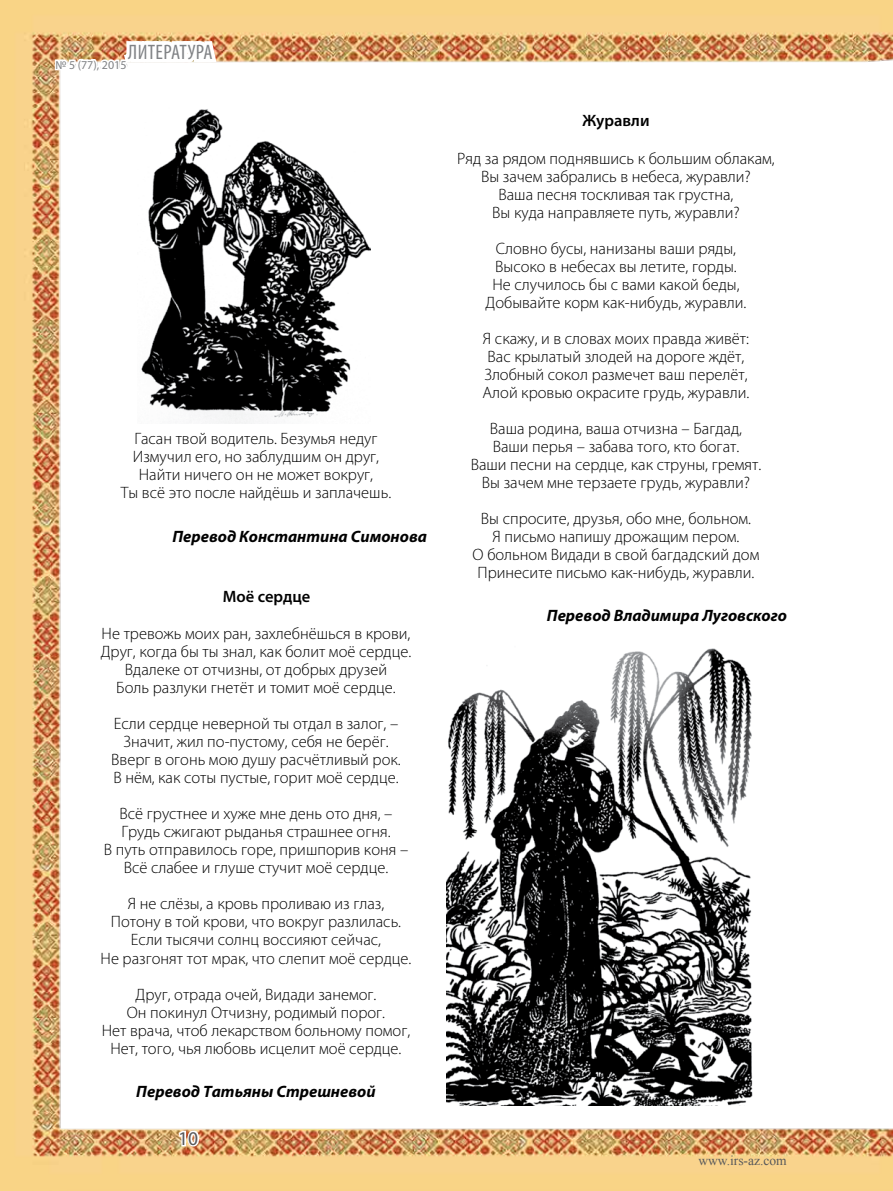
<style>
.page{position:relative;width:893px;height:1191px;background:#fff}
.page>*{position:absolute;margin:0;border:0;box-sizing:border-box;transform-origin:0 0}
.t1{font:19.5px "Myriad Pro";color:#58595b}
.t2{font:300 16.5px/18px "Myriad Pro";color:#000;text-align:center}
.t3{font:italic 700 16.5px "Myriad Pro";color:#000}
.t4{font:600 16.5px "Myriad Pro";color:#000}
.t5{font:13.5px "Times New Roman";color:#58595b}
.t6{font:12px "Myriad Pro";color:#808285}
</style>
<div class="page">
<img style="left:0;top:0;width:893px;height:1191px">
<svg style="left:177px;top:1128px;width:24px;height:20px"></svg>
<svg style="left:53px;top:0;width:168px;height:110px"></svg>
<img style="left:138px;top:106px;width:233px;height:317px">
<img style="left:446px;top:634px;width:308px;height:472px">
<p class="t6" style="left:57px;top:56px;width:157px">№ 5 (77), 2015<sup>ЛИТЕРАТУРА</sup></p>
<p class="t6" style="left:55px;top:57px;width:73px">№ 5 (77), 2015</p>
<p class="t2" style="left:121px;top:430px;width:272px">Гасан твой водитель. Безумья недуг Измучил его, но заблудшим он друг, Найти ничего он не может вокруг,<br>Ты всё это после найдёшь и заплачешь.</p>
<p class="t3" style="left:172px;top:526px;width:256px">Перевод Константина Симонова</p>
<p class="t4" style="left:223px;top:585px;width:89px">Моё сердце</p>
<p class="t2" style="left:101px;top:625px;width:312px">Не тревожь моих ран, захлебнёшься в крови, Друг, когда бы ты знал, как болит моё сердце.<br>Вдалеке от отчизны, от добрых друзей<br>Боль разлуки гнетёт и томит моё сердце.</p>
<p class="t2" style="left:111px;top:715px;width:291px">Если сердце неверной ты отдал в залог, – Значит, жил по-пустому, себя не берёг.<br>Вверг в огонь мою душу расчётливый рок.<br>В нём, как соты пустые, горит моё сердце.</p>
<p class="t2" style="left:104px;top:805px;width:306px">Всё грустнее и хуже мне день ото дня, – Грудь сжигают рыданья страшнее огня.<br>В путь отправилось горе, пришпорив коня – Всё слабее и глуше стучит моё сердце.</p>
<p class="t2" style="left:101px;top:895px;width:312px">Я не слёзы, а кровь проливаю из глаз,<br>Потону в той крови, что вокруг разлилась.<br>Если тысячи солнц воссияют сейчас,<br>Не разгонят тот мрак, что слепит моё сердце.</p>
<p class="t2" style="left:102px;top:985px;width:310px">Друг, отрада очей, Видади занемог.<br>Он покинул Отчизну, родимый порог.<br>Нет врача, чтоб лекарством больному помог, Нет, того, чья любовь исцелит моё сердце.</p>
<p class="t3" style="left:136px;top:1080px;width:241px">Перевод Татьяны Стрешневой</p>
<p class="t1" style="left:178px;top:1126px;width:22px">10</p>
<p class="t4" style="left:582px;top:110px;width:69px">Журавли</p>
<p class="t2" style="left:457px;top:150px;width:319px">Ряд за рядом поднявшись к большим облакам, Вы зачем забрались в небеса, журавли?<br>Ваша песня тоскливая так грустна,<br>Вы куда направляете путь, журавли?</p>
<p class="t2" style="left:486px;top:240px;width:262px">Словно бусы, нанизаны ваши ряды, Высоко в небесах вы летите, горды.<br>Не случилось бы с вами какой беды, Добывайте корм как-нибудь, журавли.</p>
<p class="t2" style="left:483px;top:330px;width:268px">Я скажу, и в словах моих правда живёт:<br>Вас крылатый злодей на дороге ждёт, Злобный сокол размечет ваш перелёт, Алой кровью окрасите грудь, журавли.</p>
<p class="t2" style="left:471px;top:420px;width:292px">Ваша родина, ваша отчизна – Багдад, Ваши перья – забава того, кто богат.<br>Ваши песни на сердце, как струны, гремят.<br>Вы зачем мне терзаете грудь, журавли?</p>
<p class="t2" style="left:473px;top:510px;width:288px">Вы спросите, друзья, обо мне, больном.<br>Я письмо напишу дрожащим пером.<br>О больном Видади в свой багдадский дом Принесите письмо как-нибудь, журавли.</p>
<p class="t3" style="left:547px;top:605px;width:242px">Перевод Владимира Луговского</p>
<p class="t5" style="left:698px;top:1151px;width:90px">www.irs-az.com</p>
</div>
